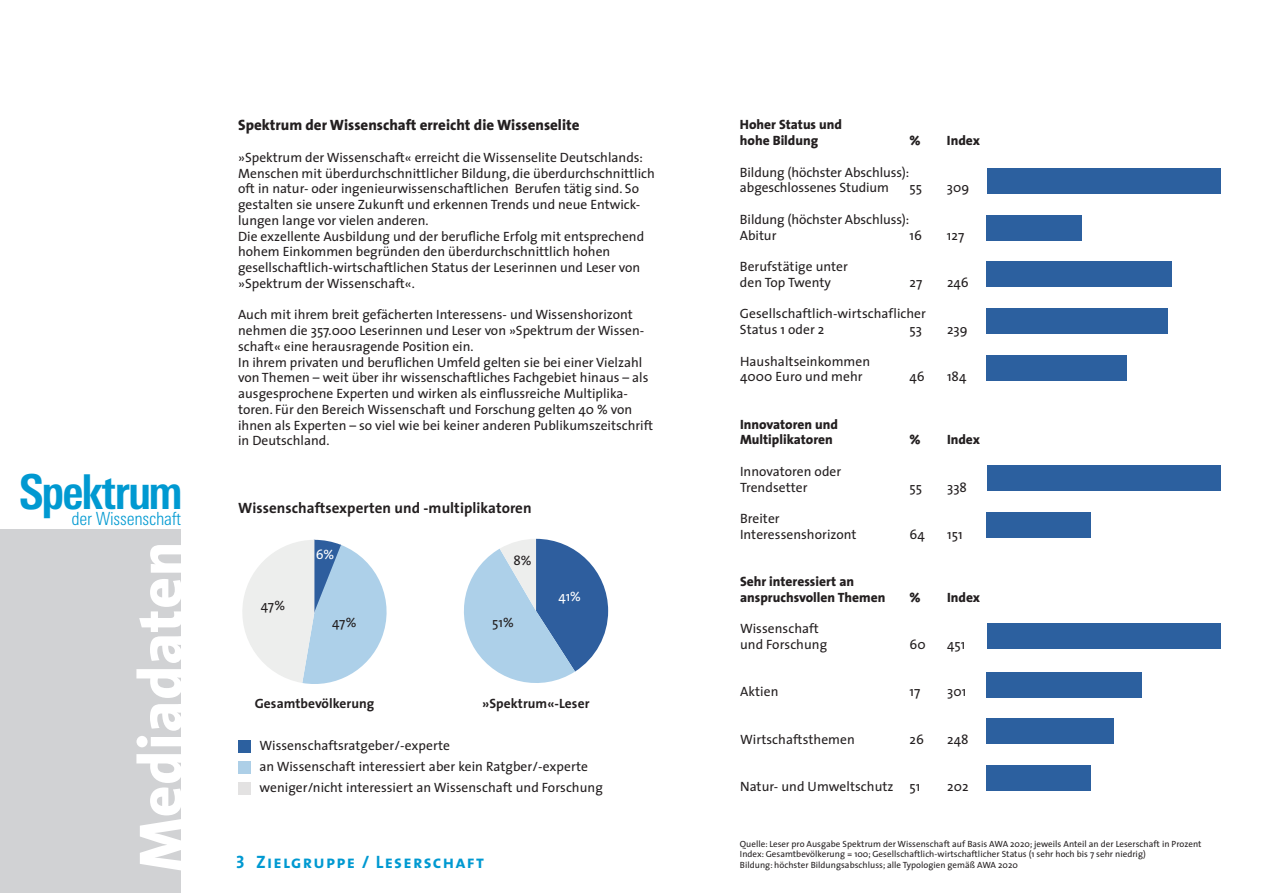
<style>
.page{position:relative;width:1263px;height:893px;background:#fff}
.page>*{position:absolute;margin:0;border:0;box-sizing:border-box;transform-origin:0 0}
.t1{font:800 61.5px "The Sans";letter-spacing:.01em;color:#fff}
.t2{font:700 condensed 48px "Univers Next Pro";letter-spacing:-.04em;color:#0099d1}
.t3{font:300 condensed 18.15px "Univers Next Pro";letter-spacing:-.015em;color:#0099d1}
.t4{font:18px "The Sans Bold Caps";letter-spacing:.07em;color:#0099d1}
.t5{font:800 15px "The Sans";color:#231f20}
.t6{font:700 15px "The Sans";letter-spacing:.005em;color:#231f20}
.t7{font:13.5px/15.8px "The Sans";color:#231f20}
.t8{font:800 13.5px/15.8px "The Sans";color:#231f20}
.t9{font:700 13.5px "The Sans";letter-spacing:.005em;color:#231f20}
.t10{font:13.5px "The Sans";color:#fff}
.t11{font:9px/10.5px "The Sans";letter-spacing:.005em;color:#231f20}
</style>
<div class="page">
<div style="left:0;top:529px;width:181px;height:364px;background:#d1d2d4"></div>
<div style="left:986px;top:765px;width:105px;height:26px;background:#2c609f"></div>
<div style="left:986px;top:672px;width:156px;height:25px;background:#2c609f"></div>
<div style="left:986px;top:623px;width:234px;height:25px;background:#2c609f"></div>
<div style="left:986px;top:719px;width:128px;height:25px;background:#2c609f"></div>
<div style="left:986px;top:512px;width:105px;height:26px;background:#2c609f"></div>
<div style="left:986px;top:466px;width:234px;height:25px;background:#2c609f"></div>
<div style="left:986px;top:215px;width:96px;height:25px;background:#2c609f"></div>
<div style="left:986px;top:261px;width:186px;height:26px;background:#2c609f"></div>
<div style="left:986px;top:168px;width:234px;height:25px;background:#2c609f"></div>
<div style="left:986px;top:308px;width:182px;height:26px;background:#2c609f"></div>
<div style="left:986px;top:355px;width:141px;height:26px;background:#2c609f"></div>
<svg style="left:242px;top:539px;width:145px;height:145px"></svg>
<svg style="left:464px;top:539px;width:144px;height:144px"></svg>
<div style="left:238px;top:740px;width:13px;height:13px;background:#2c609f"></div>
<div style="left:238px;top:782px;width:13px;height:13px;background:#e3e2e2"></div>
<div style="left:238px;top:761px;width:13px;height:13px;background:#adcfe7"></div>
<h2 class="t2" style="left:19px;top:463px;width:165px">Spektrum</h2>
<h3 class="t3" style="left:72px;top:508px;width:111px">der Wissenschaft</h3>
<h1 class="t1" style="left:121px;top:872px;width:332px;rotate:-90deg">Mediadaten</h1>
<p class="t5" style="left:238px;top:116px;width:343px">Spektrum der Wissenschaft erreicht die Wissenselite</p>
<p class="t7" style="left:238px;top:150px;width:418px">»Spektrum der Wissenschaft« erreicht die Wissenselite Deutschlands:<br>Menschen mit überdurchschnittlicher Bildung, die überdurchschnittlich oft in natur- oder ingenieurwissenschaftlichen Berufen tätig sind. So gestalten sie unsere Zukunft und erkennen Trends und neue Entwick&shy;lungen lange vor vielen anderen.<br>Die exzellente Ausbildung und der berufliche Erfolg mit entsprechend hohem Einkommen begründen den überdurchschnittlich hohen gesellschaftlich-wirtschaftlichen Status der Leserinnen und Leser von »Spektrum der Wissenschaft«.</p>
<p class="t7" style="left:238px;top:307px;width:417px">Auch mit ihrem breit gefächerten Interessens- und Wissenshorizont nehmen die 357.000 Leserinnen und Leser von »Spektrum der Wissen&shy;schaft« eine herausragende Position ein.<br>In ihrem privaten und beruflichen Umfeld gelten sie bei einer Vielzahl von Themen – weit über ihr wissenschaftliches Fachgebiet hinaus – als ausgesprochene Experten und wirken als einflussreiche Multiplika&shy;toren. Für den Bereich Wissenschaft und Forschung gelten 40 % von ihnen als Experten – so viel wie bei keiner anderen Publikumszeitschrift in Deutschland.</p>
<p class="t6" style="left:238px;top:498px;width:295px">Wissenschaftsexperten und -multiplikatoren</p>
<p class="t7" style="left:261px;top:597px;width:26px">47%</p>
<p class="t10" style="left:316px;top:545px;width:20px">6%</p>
<p class="t7" style="left:332px;top:614px;width:26px">47%</p>
<p class="t7" style="left:513px;top:553px;width:20px">8%</p>
<p class="t7" style="left:492px;top:614px;width:23px">51%</p>
<p class="t10" style="left:558px;top:588px;width:24px">41%</p>
<p class="t9" style="left:255px;top:694px;width:121px">Gesamtbevölkerung</p>
<p class="t9" style="left:482px;top:694px;width:109px">»Spektrum«-Leser</p>
<p class="t7" style="left:259px;top:735px;width:345px;line-height:20.9px">Wissenschaftsratgeber/-experte<br>an Wissenschaft interessiert aber kein Ratgber/-experte weniger/nicht interessiert an Wissenschaft und Forschung</p>
<h3 class="t4" style="left:236px;top:851px;width:249px">3 Zielgruppe / Leserschaft</h3>
<p class="t8" style="left:740px;top:117px;width:104px">Hoher Status und hohe Bildung</p>
<p class="t8" style="left:909px;top:133px;width:13px">%</p>
<p class="t8" style="left:947px;top:133px;width:34px">Index</p>
<p class="t7" style="left:740px;top:164px;width:171px">Bildung (höchster Abschluss): abgeschlossenes Studium</p>
<p class="t7" style="left:909px;top:180px;width:14px">55</p>
<p class="t7" style="left:947px;top:180px;width:24px">309</p>
<p class="t7" style="left:740px;top:211px;width:171px">Bildung (höchster Abschluss):<br>Abitur</p>
<p class="t7" style="left:909px;top:227px;width:14px">16</p>
<p class="t7" style="left:947px;top:227px;width:19px">127</p>
<p class="t7" style="left:740px;top:259px;width:109px">Berufstätige unter den Top Twenty</p>
<p class="t7" style="left:909px;top:274px;width:14px">27</p>
<p class="t7" style="left:947px;top:274px;width:23px">246</p>
<p class="t7" style="left:740px;top:306px;width:188px">Gesellschaftlich-wirtschaflicher<br>Status 1 oder 2</p>
<p class="t7" style="left:909px;top:322px;width:14px">53</p>
<p class="t7" style="left:947px;top:322px;width:22px">239</p>
<p class="t7" style="left:740px;top:353px;width:132px">Haushaltseinkommen<br>4000 Euro und mehr</p>
<p class="t8" style="left:740px;top:416px;width:99px">Innovatoren und<br>Multiplikatoren</p>
<p class="t7" style="left:740px;top:463px;width:103px">Innovatoren oder<br>Trendsetter</p>
<p class="t7" style="left:740px;top:511px;width:118px">Breiter<br>Interessenshorizont</p>
<p class="t8" style="left:740px;top:574px;width:147px">Sehr interessiert an anspruchsvollen Themen</p>
<p class="t7" style="left:740px;top:621px;width:89px">Wissenschaft und Forschung</p>
<p class="t7" style="left:909px;top:369px;width:17px">46</p>
<p class="t7" style="left:947px;top:369px;width:21px">184</p>
<p class="t8" style="left:909px;top:432px;width:13px">%</p>
<p class="t8" style="left:947px;top:432px;width:34px">Index</p>
<p class="t7" style="left:909px;top:479px;width:14px">55</p>
<p class="t7" style="left:947px;top:479px;width:21px">338</p>
<p class="t7" style="left:909px;top:526px;width:17px">64</p>
<p class="t7" style="left:947px;top:526px;width:17px">151</p>
<p class="t8" style="left:909px;top:589px;width:13px">%</p>
<p class="t8" style="left:947px;top:589px;width:34px">Index</p>
<p class="t7" style="left:909px;top:637px;width:18px">60</p>
<p class="t7" style="left:947px;top:637px;width:20px">451</p>
<p class="t7" style="left:740px;top:684px;width:40px">Aktien</p>
<p class="t7" style="left:909px;top:684px;width:12px">17</p>
<p class="t7" style="left:947px;top:684px;width:21px">301</p>
<p class="t7" style="left:740px;top:731px;width:116px">Wirtschaftsthemen</p>
<p class="t7" style="left:909px;top:731px;width:16px">26</p>
<p class="t7" style="left:947px;top:731px;width:23px">248</p>
<p class="t7" style="left:740px;top:778px;width:182px">Natur- und Umweltschutz 51</p>
<p class="t7" style="left:947px;top:778px;width:23px">202</p>
<p class="t11" style="left:740px;top:838px;width:463px">Quelle: Leser pro Ausgabe Spektrum der Wissenschaft auf Basis AWA 2020; jeweils Anteil an der Leserschaft in Prozent<br>Index: Gesamtbevölkerung = 100; Gesellschaftlich-wirtschaftlicher Status (1 sehr hoch bis 7 sehr niedrig)<br>Bildung: höchster Bildungsabschluss; alle Typologien gemäß AWA 2020</p>
</div>
